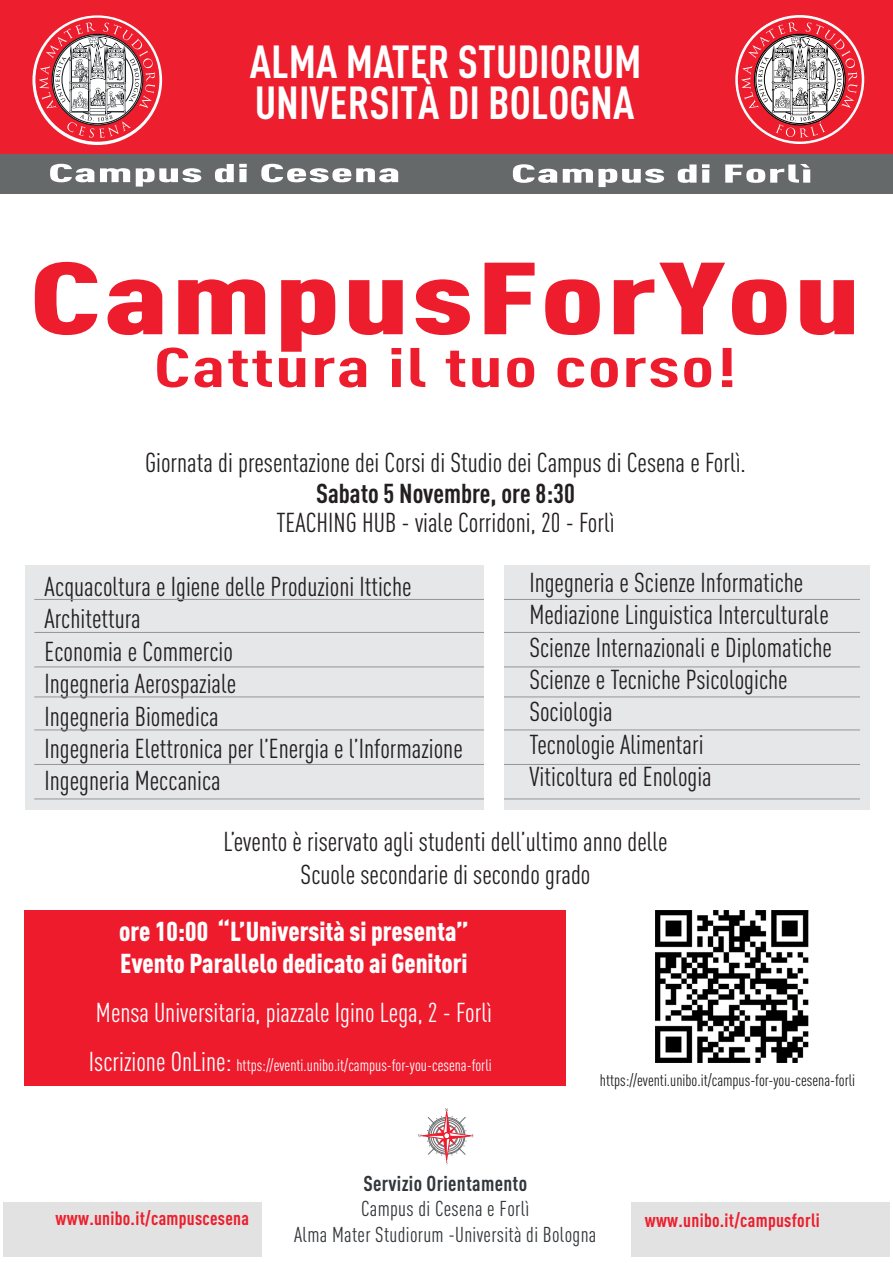
<style>
.page{position:relative;width:893px;height:1263px;background:#fff}
.page>*{position:absolute;margin:0;border:0;box-sizing:border-box;transform-origin:0 0}
.t1{font:900 condensed 100.5px "DINOT";letter-spacing:.015em;color:#ee1d2e;scale:1.52 1}
.t2{font:700 condensed 54.9px "DINOT";letter-spacing:.015em;color:#ee1d2e;scale:1.52 1}
.t3{font:700 condensed 45.75px/41.1px "DINOT";color:#fff}
.t4{font:condensed 27px/32.4px "DINOT";color:#231f20}
.t5{font:900 condensed 27px/32.4px "DINOT";color:#fff}
.t6{font:condensed 27px "DINOT";color:#fff}
.t7{font:700 condensed 27px "DINOT";color:#231f20}
.t8{font:900 condensed 25.5px "DINOT";letter-spacing:.015em;color:#fff;scale:2.08 1}
.t9{font:condensed 21.3px/25.5px "DINOT";letter-spacing:.015em;color:#33373a;text-align:center}
.t10{font:700 condensed 21.3px "DINOT";letter-spacing:.015em;color:#33373a}
.t11{font:700 condensed 19.05px "DINOT";letter-spacing:.015em;color:#ed1e2d}
.t12{font:condensed 16.5px "DINOT";color:#fff}
.t13{font:condensed 16.5px "DINOT";color:#231f20}
.s1{font-size:27px}
</style>
<div class="page">
<div style="left:631px;top:1203px;width:259px;height:54px;background:#e1e2e1"></div>
<div style="left:3px;top:1203px;width:259px;height:54px;background:#e1e2e1"></div>
<div style="left:0;top:154px;width:893px;height:40px;background:#66696a"></div>
<div style="left:0;top:0;width:893px;height:154px;background:#ed1e2d"></div>
<svg style="left:738px;top:18px;width:124px;height:124px"></svg>
<svg style="left:35px;top:18px;width:124px;height:124px"></svg>
<svg style="left:418px;top:1108px;width:55px;height:56px"></svg>
<div style="left:25px;top:565px;width:845px;height:244px;background:#e6e7e9"></div>
<hr style="left:34px;top:599px;width:826px;height:1px;background:#939595">
<hr style="left:34px;top:632px;width:826px;height:1px;background:#939595">
<hr style="left:34px;top:666px;width:826px;height:1px;background:#939595">
<hr style="left:34px;top:696px;width:826px;height:1px;background:#939595">
<hr style="left:34px;top:729px;width:826px;height:1px;background:#939595">
<hr style="left:34px;top:764px;width:826px;height:1px;background:#939595">
<hr style="left:34px;top:798px;width:826px;height:1px;background:#939595">
<div style="left:24px;top:910px;width:541px;height:175px;background:#ee1b2d"></div>
<img style="left:655px;top:910px;width:153px;height:152px">
<div style="left:484px;top:558px;width:20px;height:258px;background:#fff"></div>
<h3 class="t3" style="left:250px;top:40px;width:393px">ALMA MATER STUDIORUM<br>UNIVERSITÀ DI BOLOGNA</h3>
<p class="t8" style="left:48px;top:157px;width:171px">Campus di Cesena</p>
<p class="t8" style="left:511px;top:158px;width:146px">Campus di Forlì</p>
<h1 class="t1" style="left:30px;top:236px;width:548px">CampusForYou</h1>
<h2 class="t2" style="left:154px;top:334px;width:385px">Cattura il tuo corso!</h2>
<p class="t4" style="left:145px;top:446px;width:602px">Giornata di presentazione dei Corsi di Studio dei Campus di Cesena e Forlì.</p>
<p class="t4" style="left:276px;top:506px;width:340px">TEACHING HUB - viale Corridoni, 20 - Forlì</p>
<p class="t7" style="left:316px;top:477px;width:260px">Sabato 5 Novembre, ore 8:30</p>
<p class="t4" style="left:45px;top:570px;width:420px">Acquacoltura e Igiene delle Produzioni Ittiche<br>Architettura<br>Economia e Commercio<br>Ingegneria Aerospaziale<br>Ingegneria Biomedica<br>Ingegneria Elettronica per l’Energia e l’Informazione<br>Ingegneria Meccanica</p>
<p class="t4" style="left:529px;top:566px;width:304px">Ingegneria e Scienze Informatiche<br>Mediazione Linguistica Interculturale<br>Scienze Internazionali e Diplomatiche<br>Scienze e Tecniche Psicologiche<br>Sociologia<br>Tecnologie Alimentari<br>Viticoltura ed Enologia</p>
<p class="t4" style="left:223px;top:826px;width:446px;text-align:center">L’evento è riservato agli studenti dell’ultimo anno delle<br>Scuole secondarie di secondo grado</p>
<p class="t5" style="left:119px;top:914px;width:351px">ore 10:00 “L’Università si presenta”<br>Evento Parallelo dedicato ai Genitori</p>
<p class="t6" style="left:96px;top:996px;width:397px">Mensa Universitaria, piazzale Igino Lega, 2 - Forlì</p>
<p class="t12" style="left:89px;top:1056px;width:404px"><span class="s1">Iscrizione OnLine:</span> https://eventi.unibo.it/campus-for-you-cesena-forli</p>
<p class="t13" style="left:600px;top:1071px;width:257px">https://eventi.unibo.it/campus-for-you-cesena-forli</p>
<p class="t10" style="left:363px;top:1170px;width:165px">Servizio Orientamento</p>
<p class="t9" style="left:294px;top:1196px;width:304px">Campus di Cesena e Forlì<br>Alma Mater Studiorum -Università di Bologna</p>
<p class="t11" style="left:56px;top:1207px;width:195px">www.unibo.it/campuscesena</p>
<p class="t11" style="left:645px;top:1209px;width:177px">www.unibo.it/campusforli</p>
</div>
